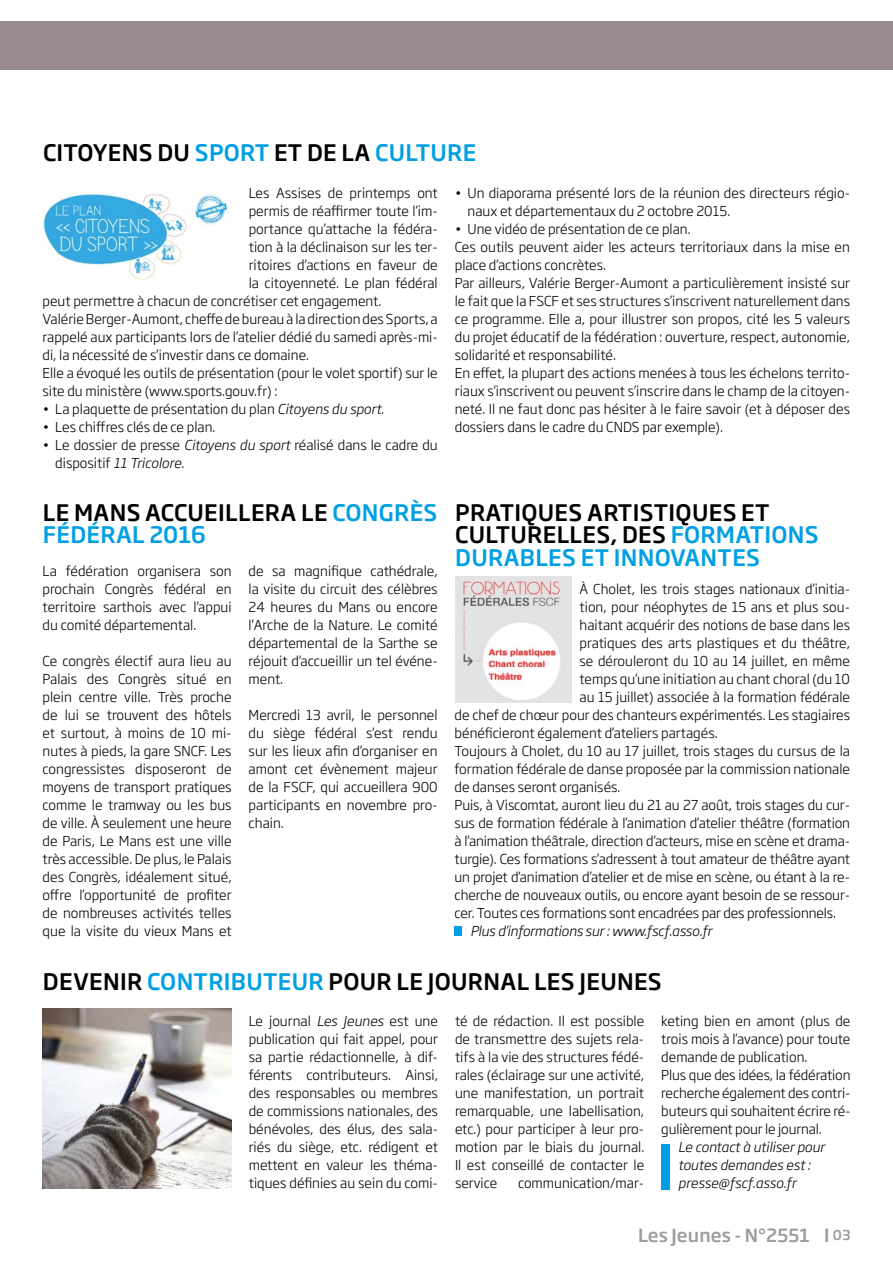
<style>
.page{position:relative;width:893px;height:1263px;background:#fff}
.page>*{position:absolute;margin:0;border:0;box-sizing:border-box;transform-origin:0 0}
.t1{font:500 22.5px/22.5px "Soho Gothic Std";letter-spacing:.015em;color:#000}
.t2{font:500 18px "Soho Gothic Std";color:#9d9d9c}
.t3{font:300 13.5px/18px "Soho Gothic Std";color:#000;text-align:justify}
.t4{font:italic 300 13.5px/18px "Soho Gothic Std";letter-spacing:-.01em;color:#000}
.s1{color:#009fe3}
.s2{font-style:italic}
.s3{font-size:13.5px}
</style>
<div class="page">
<div style="left:0;top:21px;width:893px;height:49px;background:#998b92"></div>
<img style="left:43px;top:194px;width:185px;height:87px">
<div style="left:455px;top:926px;width:7px;height:10px;background:#009fe3"></div>
<img style="left:455px;top:576px;width:116px;height:126px">
<div style="left:661px;top:1144px;width:9px;height:45px;background:#009fe3"></div>
<img style="left:42px;top:1008px;width:190px;height:180px">
<h1 class="t1" style="left:43px;top:142px;width:435px">CITOYENS DU <span class="s1">SPORT</span> ET DE LA <span class="s1">CULTURE</span></h1>
<p class="t3" style="left:249px;top:184px;width:190px">Les Assises de printemps ont</p>
<p class="t3" style="left:249px;top:202px;width:190px">permis de réaffirmer toute l’im-</p>
<p class="t3" style="left:249px;top:220px;width:191px">portance qu’attache la fédéra-</p>
<p class="t3" style="left:249px;top:238px;width:190px">tion à la déclinaison sur les ter-</p>
<p class="t3" style="left:249px;top:256px;width:190px">ritoires d’actions en faveur de</p>
<p class="t3" style="left:249px;top:274px;width:190px">la citoyenneté. Le plan fédéral</p>
<p class="t3" style="left:43px;top:292px;width:340px">peut permettre à chacun de concrétiser cet engagement.</p>
<p class="t3" style="left:43px;top:310px;width:397px">Valérie Berger-Aumont, cheffe de bureau à la direction des Sports, a</p>
<p class="t3" style="left:43px;top:328px;width:397px">rappelé aux participants lors de l’atelier dédié du samedi après-mi-</p>
<p class="t3" style="left:43px;top:346px;width:268px">di, la nécessité de s’investir dans ce domaine.</p>
<p class="t3" style="left:43px;top:364px;width:397px">Elle a évoqué les outils de présentation (pour le volet sportif) sur le</p>
<p class="t3" style="left:43px;top:382px;width:236px">site du ministère (www.sports.gouv.fr) :</p>
<p class="t3" style="left:43px;top:400px;width:343px">• La plaquette de présentation du plan <span class="s2">Citoyens du sport.</span></p>
<p class="t3" style="left:43px;top:418px;width:174px">• Les chiffres clés de ce plan.</p>
<p class="t3" style="left:55px;top:436px;width:384px;text-indent:-13px">• Le dossier de presse <span class="s2">Citoyens du sport</span> réalisé dans le cadre du dispositif <span class="s2">11 Tricolore</span>.</p>
<p class="t3" style="left:468px;top:184px;width:384px;text-indent:-13px">• Un diaporama présenté lors de la réunion des directeurs régio&shy;naux et départementaux du 2 octobre 2015.</p>
<p class="t3" style="left:455px;top:220px;width:397px;text-align:left">• Une vidéo de présentation de ce plan.<br>Ces outils peuvent aider les acteurs territoriaux dans la mise en place d’actions concrètes.<br>Par ailleurs, Valérie Berger-Aumont a particulièrement insisté sur le fait que la FSCF et ses structures s’inscrivent naturellement dans ce programme. Elle a, pour illustrer son propos, cité les 5 valeurs du projet éducatif de la fédération : ouverture, respect, autonomie, solidarité et responsabilité.<br>En effet, la plupart des actions menées à tous les échelons territo&shy;riaux s’inscrivent ou peuvent s’inscrire dans le champ de la citoyen&shy;neté. Il ne faut donc pas hésiter à le faire savoir (et à déposer des dossiers dans le cadre du CNDS par exemple).</p>
<h1 class="t1" style="left:43px;top:501px;width:396px">LE MANS ACCUEILLERA LE <span class="s1">CONGRÈS<br>FÉDÉRAL 2016</span></h1>
<p class="t3" style="left:43px;top:562px;width:191px">La fédération organisera son prochain Congrès fédéral en territoire sarthois avec l’appui du comité départemental.</p>
<p class="t3" style="left:43px;top:652px;width:191px">Ce congrès électif aura lieu au Palais des Congrès situé en plein centre ville. Très proche de lui se trouvent des hôtels et surtout, à moins de 10 mi&shy;nutes à pieds, la gare SNCF. Les congressistes disposeront de moyens de transport pratiques comme le tramway ou les bus de ville. À seulement une heure de Paris, Le Mans est une ville très accessible. De plus, le Palais des Congrès, idéalement situé, offre l’opportunité de profiter de nombreuses activités telles que la visite du vieux Mans et</p>
<p class="t3" style="left:249px;top:562px;width:191px">de sa magnifique cathédrale, la visite du circuit des célèbres 24 heures du Mans ou encore l’Arche de la Nature. Le comité départemental de la Sarthe se réjouit d’accueillir un tel événe&shy;ment.</p>
<p class="t3" style="left:249px;top:706px;width:190px">Mercredi 13 avril, le personnel du siège fédéral s’est rendu sur les lieux afin d’organiser en amont cet évènement majeur de la FSCF, qui accueillera 900 participants en novembre pro&shy;chain.</p>
<h1 class="t1" style="left:455px;top:501px;width:365px">PRATIQUES ARTISTIQUES ET<br>CULTURELLES, DES <span class="s1">FORMATIONS<br>DURABLES ET INNOVANTES</span></h1>
<p class="t3" style="left:580px;top:580px;width:272px">À Cholet, les trois stages nationaux d’initia-</p>
<p class="t3" style="left:580px;top:598px;width:272px">tion, pour néophytes de 15 ans et plus sou-</p>
<p class="t3" style="left:580px;top:616px;width:272px">haitant acquérir des notions de base dans les</p>
<p class="t3" style="left:580px;top:634px;width:272px">pratiques des arts plastiques et du théâtre,</p>
<p class="t3" style="left:580px;top:652px;width:272px">se dérouleront du 10 au 14 juillet, en même</p>
<p class="t3" style="left:580px;top:670px;width:272px">temps qu’une initiation au chant choral (du 10</p>
<p class="t3" style="left:580px;top:688px;width:272px">au 15 juillet) associée à la formation fédérale</p>
<p class="t3" style="left:455px;top:706px;width:397px">de chef de chœur pour des chanteurs expérimentés. Les stagiaires</p>
<p class="t3" style="left:455px;top:724px;width:264px">bénéficieront également d’ateliers partagés.</p>
<p class="t3" style="left:455px;top:742px;width:397px">Toujours à Cholet, du 10 au 17 juillet, trois stages du cursus de la</p>
<p class="t3" style="left:455px;top:760px;width:397px">formation fédérale de danse proposée par la commission nationale</p>
<p class="t3" style="left:455px;top:778px;width:167px">de danses seront organisés.</p>
<p class="t3" style="left:455px;top:796px;width:397px">Puis, à Viscomtat, auront lieu du 21 au 27 août, trois stages du cur-</p>
<p class="t3" style="left:455px;top:814px;width:397px">sus de formation fédérale à l’animation d’atelier théâtre (formation</p>
<p class="t3" style="left:455px;top:832px;width:397px">à l’animation théâtrale, direction d’acteurs, mise en scène et drama-</p>
<p class="t3" style="left:455px;top:850px;width:397px">turgie). Ces formations s’adressent à tout amateur de théâtre ayant</p>
<p class="t3" style="left:455px;top:868px;width:397px">un projet d’animation d’atelier et de mise en scène, ou étant à la re-</p>
<p class="t3" style="left:455px;top:886px;width:397px">cherche de nouveaux outils, ou encore ayant besoin de se ressour-</p>
<p class="t3" style="left:455px;top:904px;width:383px">cer. Toutes ces formations sont encadrées par des professionnels.</p>
<p class="t4" style="left:470px;top:922px;width:243px">Plus d’informations sur : www.fscf.asso.fr</p>
<h1 class="t1" style="left:43px;top:970px;width:620px">DEVENIR <span class="s1">CONTRIBUTEUR</span> POUR LE JOURNAL LES JEUNES</h1>
<p class="t3" style="left:249px;top:1012px;width:191px">Le journal <span class="s2">Les Jeunes</span> est une publication qui fait appel, pour sa partie rédactionnelle, à dif&shy;férents contributeurs. Ainsi, des responsables ou membres de commissions nationales, des bénévoles, des élus, des sala&shy;riés du siège, etc. rédigent et mettent en valeur les théma&shy;tiques définies au sein du comi-</p>
<p class="t3" style="left:455px;top:1012px;width:191px">té de rédaction. Il est possible de transmettre des sujets rela&shy;tifs à la vie des structures fédé&shy;rales (éclairage sur une activité, une manifestation, un portrait remarquable, une labellisation, etc.) pour participer à leur pro&shy;motion par le biais du journal.<br>Il est conseillé de contacter le service</p>
<p class="t3" style="left:661px;top:1012px;width:191px;text-align:left">keting bien en amont (plus de trois mois à l’avance) pour toute demande de publication.<br>Plus que des idées, la fédération recherche également des contri&shy;buteurs qui souhaitent écrire ré&shy;gulièrement pour le journal.</p>
<p class="t4" style="left:678px;top:1138px;width:148px">Le contact à utiliser pour toutes demandes est : presse@fscf.asso.fr</p>
<p class="t3" style="left:518px;top:1174px;width:128px">communication/mar-</p>
<h2 class="t2" style="left:638px;top:1223px;width:214px">Les Jeunes - N°2551 I <span class="s3">03</span></h2>
</div>
